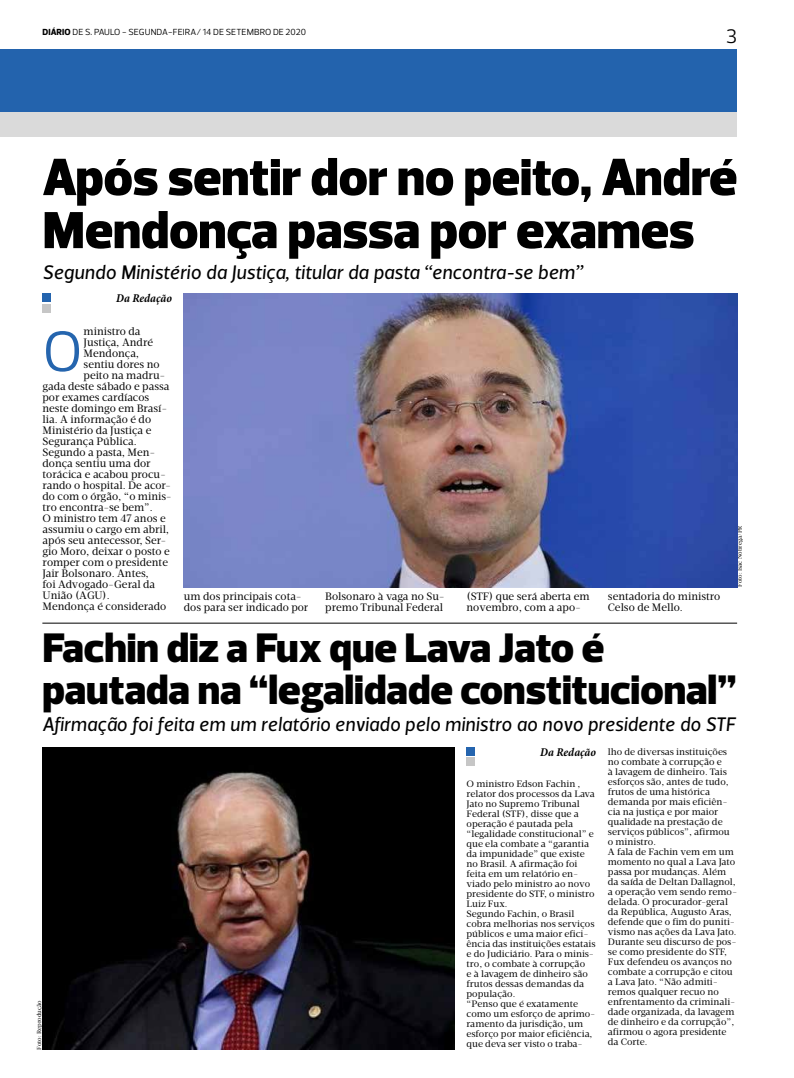
<style>
.page{position:relative;width:794px;height:1078px;background:#fff}
.page>*{position:absolute;margin:0;border:0;box-sizing:border-box;transform-origin:0 0}
.t1{font:58px "Prelo";color:#2565ae}
.t2{font:900 53px/53px "Prelo";color:#000}
.t3{font:900 42px/42px "Prelo";color:#000}
.t4{font:italic 20px "Velino Sans";color:#000}
.t5{font:20px "Prelo";color:#000}
.t6{font:italic 700 condensed 12px "Minion Pro";letter-spacing:-.005em;color:#000}
.t7{font:11px/11px "Velino Text";color:#000}
.t8{font:9.5px/10px "Velino Text";color:#000}
.t9{font:9px "Prelo";letter-spacing:.01em;color:#000}
.t10{font:6px "Velino Text";color:#000}
.s1{font-weight:800}
</style>
<div class="page">
<div style="left:0;top:50px;width:737px;height:62px;background:#2363ad"></div>
<div style="left:0;top:112px;width:737px;height:25px;background:#dadada"></div>
<div style="left:43px;top:304px;width:8px;height:8px;background:#c6c6c6"></div>
<div style="left:43px;top:293px;width:8px;height:9px;background:#2464ae"></div>
<hr style="left:42px;top:622px;width:695px;height:1px;background:#000">
<div style="left:466px;top:757px;width:9px;height:9px;background:#c6c6c6"></div>
<div style="left:466px;top:747px;width:9px;height:8px;background:#2464ae"></div>
<img style="left:43px;top:747px;width:411px;height:302px">
<img style="left:184px;top:293px;width:553px;height:294px">
<p class="t9" style="left:43px;top:27px;width:265px"><span class="s1">DIÁRIO</span> DE S. PAULO - SEGUNDA-FEIRA/ 14 DE SETEMBRO DE 2020</p>
<h3 class="t5" style="left:726px;top:24px;width:13px">3</h3>
<h2 class="t2" style="left:43px;top:151px;width:696px">Após sentir dor no peito, André<br>Mendonça passa por exames</h2>
<p class="t6" style="left:116px;top:290px;width:57px">Da Redação</p>
<h1 class="t1" style="left:43px;top:316px;width:42px">O</h1>
<p class="t7" style="left:84px;top:326px;width:58px">ministro da</p>
<h3 class="t4" style="left:43px;top:260px;width:541px">Segundo Ministério da Justiça, titular da pasta “encontra-se bem”</h3>
<p class="t7" style="left:84px;top:337px;width:71px">Justiça, André</p>
<p class="t7" style="left:84px;top:348px;width:57px">Mendonça,</p>
<p class="t7" style="left:84px;top:359px;width:78px">sentiu dores no</p>
<p class="t7" style="left:84px;top:370px;width:83px">peito na madru-</p>
<p class="t7" style="left:43px;top:381px;width:128px">gada deste sábado e passa</p>
<p class="t7" style="left:43px;top:392px;width:108px">por exames cardíacos</p>
<p class="t7" style="left:43px;top:403px;width:126px">neste domingo em Brasí-</p>
<p class="t7" style="left:43px;top:414px;width:110px">lia. A informação é do</p>
<p class="t7" style="left:43px;top:425px;width:110px">Ministério da Justiça e</p>
<p class="t7" style="left:43px;top:436px;width:96px">Segurança Pública.</p>
<p class="t7" style="left:43px;top:447px;width:114px">Segundo a pasta, Men-</p>
<p class="t7" style="left:43px;top:458px;width:110px">donça sentiu uma dor</p>
<p class="t7" style="left:43px;top:469px;width:125px">torácica e acabou procu-</p>
<p class="t7" style="left:43px;top:480px;width:130px">rando o hospital. De acor-</p>
<p class="t7" style="left:43px;top:491px;width:131px">do com o órgão, “o minis-</p>
<p class="t7" style="left:43px;top:502px;width:112px">tro encontra-se bem”.</p>
<p class="t7" style="left:43px;top:513px;width:125px">O ministro tem 47 anos e</p>
<p class="t7" style="left:43px;top:524px;width:128px">assumiu o cargo em abril,</p>
<p class="t7" style="left:43px;top:535px;width:125px">após seu antecessor, Ser-</p>
<p class="t7" style="left:43px;top:546px;width:129px">gio Moro, deixar o posto e</p>
<p class="t7" style="left:43px;top:557px;width:127px">romper com o presidente</p>
<p class="t7" style="left:43px;top:568px;width:108px">Jair Bolsonaro. Antes,</p>
<p class="t7" style="left:43px;top:579px;width:114px">foi Advogado-Geral da</p>
<p class="t7" style="left:43px;top:590px;width:69px">União (AGU).</p>
<p class="t7" style="left:43px;top:601px;width:125px">Mendonça é considerado</p>
<p class="t10" style="left:736px;top:586px;width:63px;rotate:-90deg">Foto: Isac Nóbrega/PR</p>
<p class="t7" style="left:184px;top:590px;width:126px">um dos principais cota&shy;dos para ser indicado por</p>
<p class="t7" style="left:325px;top:590px;width:121px">Bolsonaro à vaga no Su&shy;premo Tribunal Federal</p>
<p class="t7" style="left:466px;top:590px;width:124px">(STF) que será aberta em novembro, com a apo-</p>
<p class="t7" style="left:608px;top:590px;width:114px">sentadoria do ministro<br>Celso de Mello.</p>
<h3 class="t3" style="left:42px;top:627px;width:695px">Fachin diz a Fux que Lava Jato é pautada na “legalidade constitucional”</h3>
<p class="t6" style="left:540px;top:744px;width:57px">Da Redação</p>
<p class="t8" style="left:466px;top:778px;width:131px">O ministro Edson Fachin , relator dos processos da Lava<br>Jato no Supremo Tribunal<br>Federal (STF), disse que a operação é pautada pela “legalidade constitucional” e que ela combate a “garantia da impunidade” que existe no Brasil. A afirmação foi feita em um relatório en&shy;viado pelo ministro ao novo presidente do STF, o ministro<br>Luiz Fux.<br>Segundo Fachin, o Brasil cobra melhorias nos serviços públicos e uma maior efici&shy;ência das instituições estatais e do Judiciário. Para o minis&shy;tro, o combate à corrupção<br>e à lavagem de dinheiro são frutos dessas demandas da população.<br>“Penso que é exatamente como um esforço de aprimo&shy;ramento da jurisdição, um esforço por maior eficiência, que deva ser visto o traba-</p>
<h3 class="t4" style="left:42px;top:712px;width:694px">Afirmação foi feita em um relatório enviado pelo ministro ao novo presidente do STF</h3>
<p class="t8" style="left:608px;top:746px;width:131px">lho de diversas instituições no combate à corrupção e<br>à lavagem de dinheiro. Tais esforços são, antes de tudo, frutos de uma histórica demanda por mais eficiên&shy;cia na justiça e por maior qualidade na prestação de serviços públicos”, afirmou o ministro.<br>A fala de Fachin vem em um momento no qual a Lava Jato passa por mudanças. Além da saída de Deltan Dallagnol, a operação vem sendo remo&shy;delada. O procurador-geral da República, Augusto Aras, defende que o fim do puniti&shy;vismo nas ações da Lava Jato.<br>Durante seu discurso de pos&shy;se como presidente do STF,<br>Fux defendeu os avanços no combate a corrupção e citou a Lava Jato. “Não admiti&shy;remos qualquer recuo no enfrentamento da criminali&shy;dade organizada, da lavagem de dinheiro e da corrupção”, afirmou o agora presidente da Corte.</p>
<p class="t10" style="left:35px;top:1049px;width:51px;rotate:-90deg">Foto: Reprodução</p>
</div>
